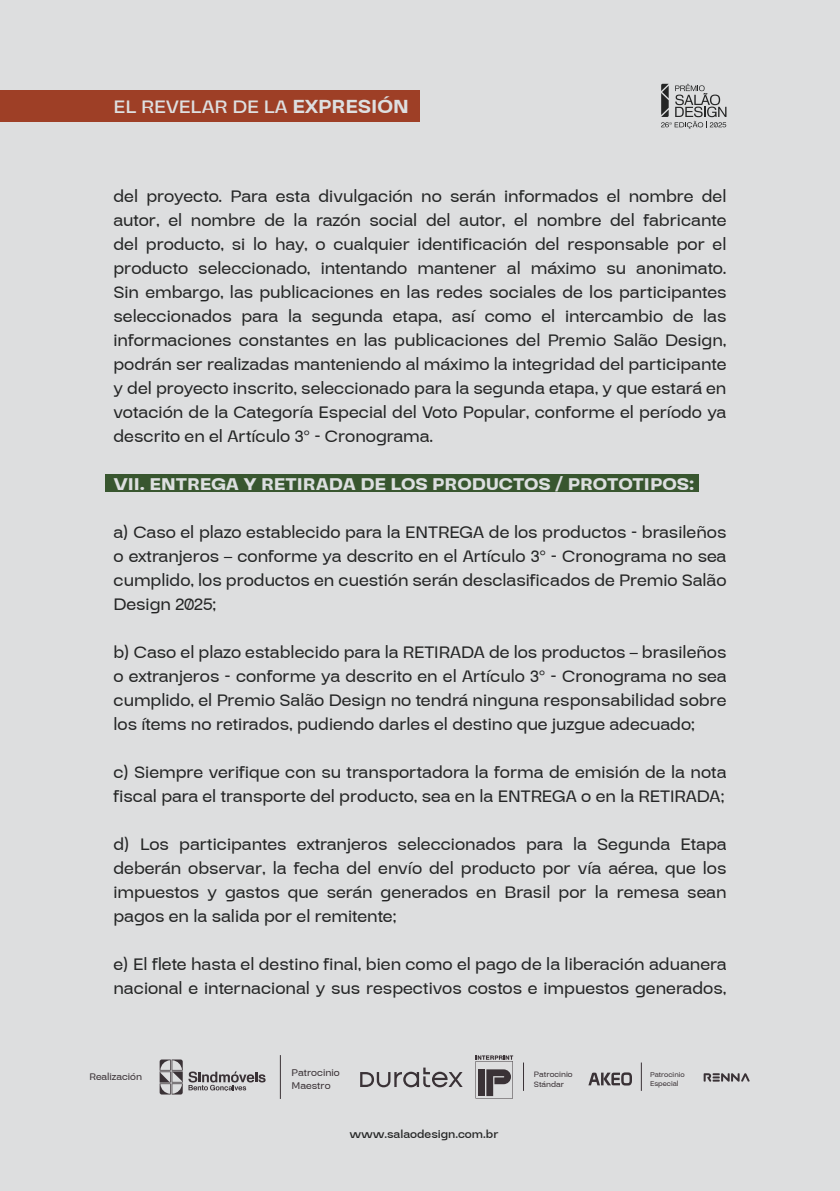
<style>
.page{position:relative;width:840px;height:1191px;background:#fff}
.page>*{position:absolute;margin:0;border:0;box-sizing:border-box;transform-origin:0 0}
.t1{font:600 20px "Stara";color:#dddfe0}
.t2{font:500 18px/24px "Stara";color:#242525;text-align:justify}
.t3{font:900 18px "Stara";color:#dddfe0}
.t4{font:600 12px "Stara";color:#242525}
.t5{font:500 10.4px/12.6px "Stara";color:#3a3236}
.t6{font:500 10.2px "Stara";color:#3a3236}
.t7{font:500 8.4px/10.2px "Stara";color:#3a3236}
.t8{font:500 7.6px/9px "Stara";color:#3a3236}
.s1{font-weight:800}
</style>
<div class="page">
<div style="left:0;top:0;width:839px;height:1191px;background:#dddedf"></div>
<div style="left:0;top:91px;width:420px;height:31px;background:#9e3f26"></div>
<svg style="left:159px;top:1059px;width:106px;height:35px"></svg>
<svg style="left:588px;top:1072px;width:43px;height:13px"></svg>
<svg style="left:360px;top:1067px;width:102px;height:20px"></svg>
<svg style="left:475px;top:1055px;width:38px;height:43px"></svg>
<svg style="left:703px;top:1073px;width:46px;height:9px"></svg>
<svg style="left:523px;top:1062px;width:1px;height:28px"></svg>
<svg style="left:640px;top:1062px;width:1px;height:28px"></svg>
<hr style="left:280px;top:1055px;width:1px;height:44px;background:#3a3236">
<svg style="left:661px;top:84px;width:65px;height:45px"></svg>
<div style="left:105px;top:474px;width:593px;height:18px;background:#38562f"></div>
<p class="t1" style="left:113px;top:95px;width:297px">EL REVELAR DE LA <span class="s1">EXPRESIÓN</span></p>
<p class="t2" style="left:113px;top:184px;width:614px">del proyecto. Para esta divulgación no serán informados el nombre del autor, el nombre de la razón social del autor, el nombre del fabricante del producto, si lo hay, o cualquier identificación del responsable por el producto seleccionado, intentando mantener al máximo su anonimato.<br>Sin embargo, las publicaciones en las redes sociales de los participantes seleccionados para la segunda etapa, así como el intercambio de las informaciones constantes en las publicaciones del Premio Salão Design, podrán ser realizadas manteniendo al máximo la integridad del participante y del proyecto inscrito, seleccionado para la segunda etapa, y que estará en votación de la Categoría Especial del Voto Popular, conforme el período ya descrito en el Artículo 3º - Cronograma.</p>
<p class="t3" style="left:113px;top:474px;width:582px">VII. ENTREGA Y RETIRADA DE LOS PRODUCTOS / PROTOTIPOS:</p>
<p class="t2" style="left:113px;top:520px;width:614px">a) Caso el plazo establecido para la ENTREGA de los productos - brasileños o extranjeros – conforme ya descrito en el Artículo 3º - Cronograma no sea cumplido, los productos en cuestión serán desclasificados de Premio Salão Design 2025;</p>
<p class="t2" style="left:113px;top:640px;width:614px">b) Caso el plazo establecido para la RETIRADA de los productos – brasileños o extranjeros - conforme ya descrito en el Artículo 3º - Cronograma no sea cumplido, el Premio Salão Design no tendrá ninguna responsabilidad sobre los ítems no retirados, pudiendo darles el destino que juzgue adecuado;</p>
<p class="t2" style="left:113px;top:760px;width:614px">c) Siempre verifique con su transportadora la forma de emisión de la nota fiscal para el transporte del producto, sea en la ENTREGA o en la RETIRADA;</p>
<p class="t2" style="left:113px;top:832px;width:614px">d) Los participantes extranjeros seleccionados para la Segunda Etapa deberán observar, la fecha del envío del producto por vía aérea, que los impuestos y gastos que serán generados en Brasil por la remesa sean pagos en la salida por el remitente;</p>
<p class="t2" style="left:113px;top:952px;width:614px">e) El flete hasta el destino final, bien como el pago de la liberación aduanera nacional e internacional y sus respectivos costos e impuestos generados,</p>
<p class="t5" style="left:291px;top:1066px;width:50px">Patrocinio<br>Maestro</p>
<p class="t8" style="left:649px;top:1069px;width:36px">Patrocinio<br>Especial</p>
<p class="t6" style="left:89px;top:1070px;width:54px">Realización</p>
<p class="t7" style="left:533px;top:1068px;width:40px">Patrocinio<br>Stándar</p>
<p class="t4" style="left:349px;top:1127px;width:150px">www.salaodesign.com.br</p>
</div>
